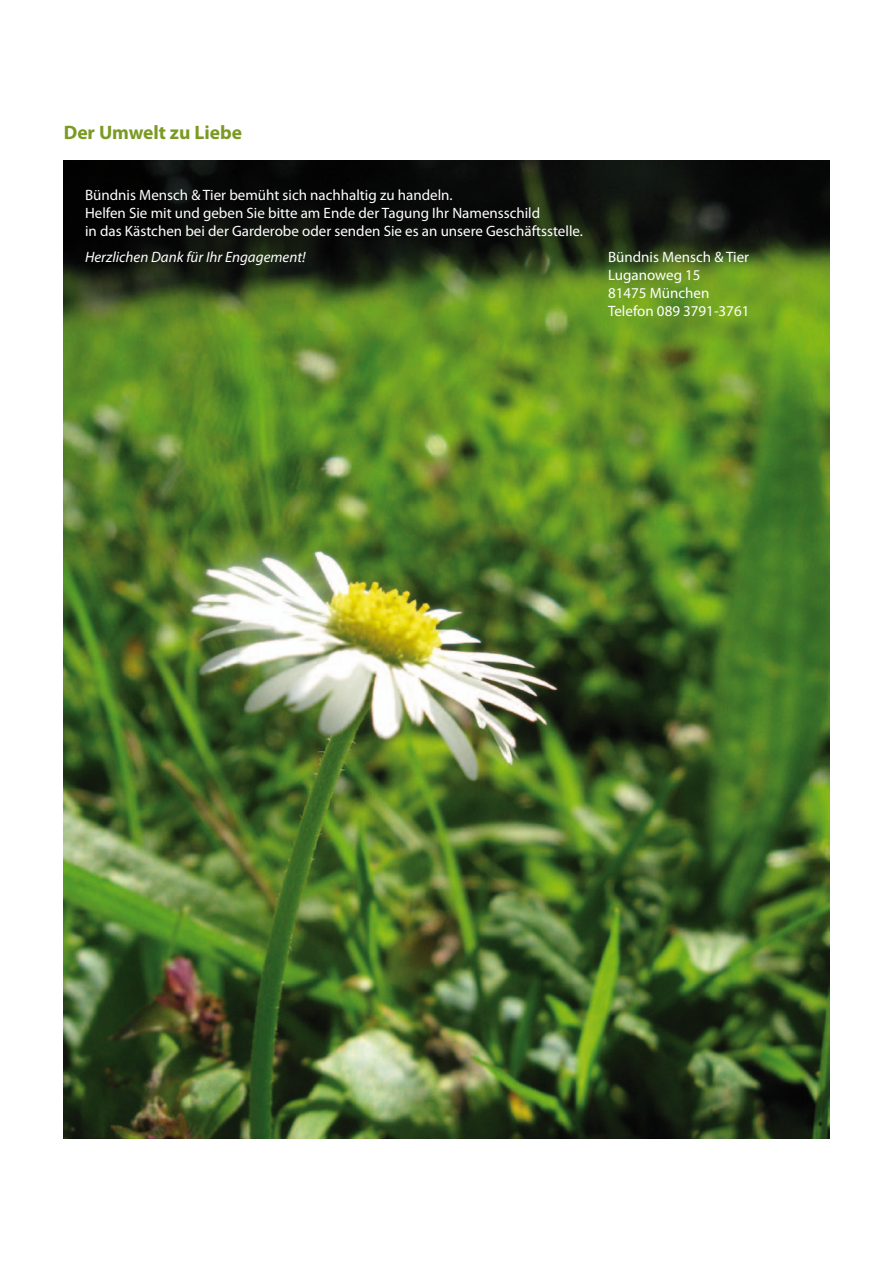
<style>
.page{position:relative;width:893px;height:1263px;background:#fff}
.page>*{position:absolute;margin:0;border:0;box-sizing:border-box;transform-origin:0 0}
.t1{font:700 19.5px "Myriad Pro";color:#7a9a22}
.t2{font:15px/18px "Myriad Pro";color:#fff}
.t3{font:italic 15px "Myriad Pro";color:#fff}
</style>
<div class="page">
<img style="left:64px;top:160px;width:765px;height:978px">
<h1 class="t1" style="left:64px;top:120px;width:180px">Der Umwelt zu Liebe</h1>
<p class="t2" style="left:85px;top:186px;width:499px">Bündnis Mensch &amp; Tier bemüht sich nachhaltig zu handeln.<br>Helfen Sie mit und geben Sie bitte am Ende der Tagung Ihr Namensschild<br>in das Kästchen bei der Garderobe oder senden Sie es an unsere Geschäftsstelle.</p>
<p class="t3" style="left:85px;top:248px;width:222px">Herzlichen Dank für Ihr Engagement!</p>
<p class="t2" style="left:608px;top:248px;width:143px">Bündnis Mensch &amp; Tier<br>Luganoweg 15<br>81475 München<br>Telefon 089 3791-3761</p>
</div>
